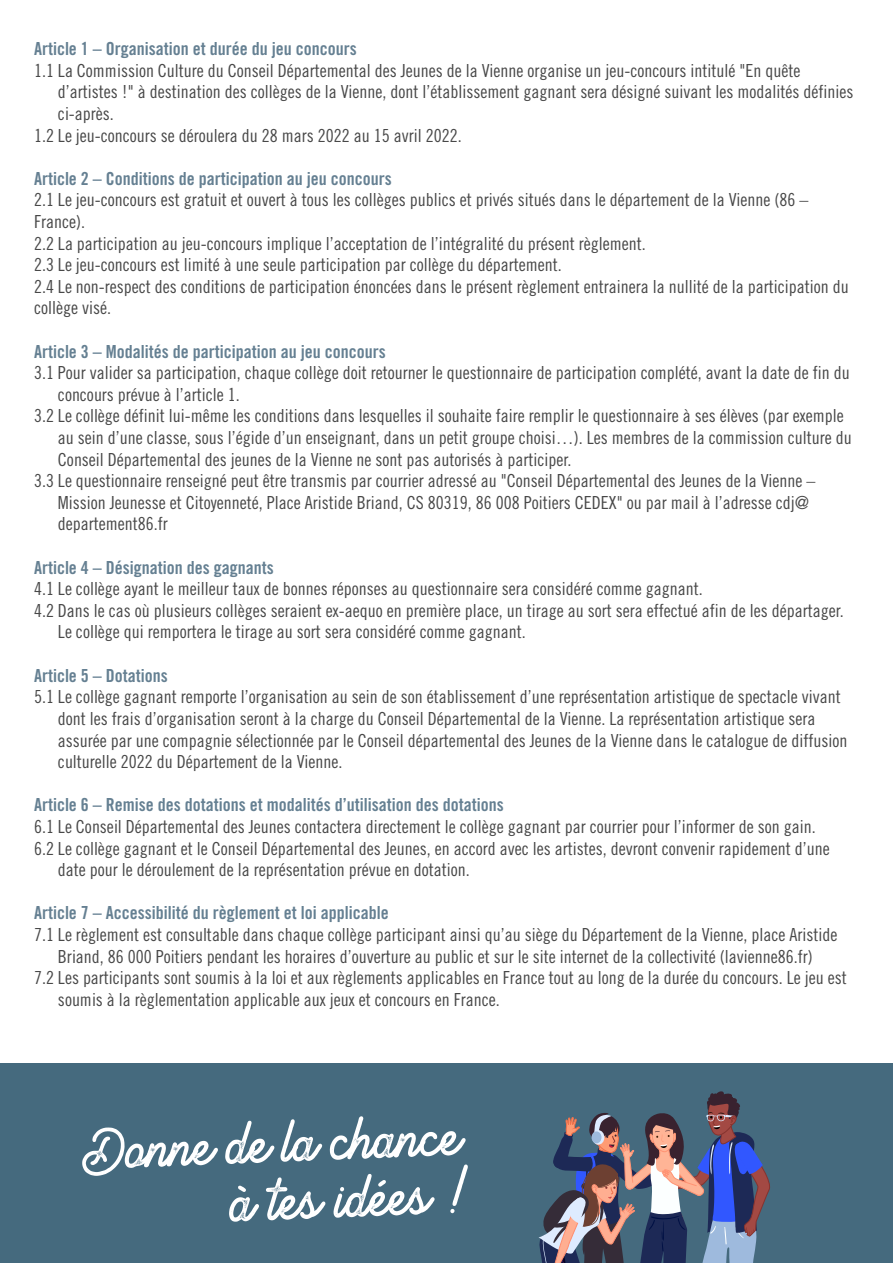
<style>
.page{position:relative;width:893px;height:1263px;background:#fff}
.page>*{position:absolute;margin:0;border:0;box-sizing:border-box;transform-origin:0 0}
.t1{font:48.15px/57.6px "Brandon Smith Stamp";color:#fff;text-align:right}
.t2{font:18px/21.6px "Trade Gothic Cond Eighteen";color:#484848}
.t3{font:18px "Trade Gothic Bold Cond Twenty";color:#658092}
</style>
<div class="page">
<div style="left:0;top:1063px;width:893px;height:200px;background:#456a7e"></div>
<svg style="left:538px;top:1091px;width:232px;height:172px"></svg>
<p class="t3" style="left:34px;top:38px;width:324px">Article 1 – Organisation et durée du jeu concours</p>
<p class="t2" style="left:34px;top:59px;width:768px">1.1 La Commission Culture du Conseil Départemental des Jeunes de la Vienne organise un jeu-concours intitulé "En quête</p>
<p class="t2" style="left:58px;top:81px;width:797px">d’artistes !" à destination des collèges de la Vienne, dont l’établissement gagnant sera désigné suivant les modalités définies</p>
<p class="t2" style="left:58px;top:103px;width:57px">ci-après.</p>
<p class="t2" style="left:34px;top:124px;width:429px">1.2 Le jeu-concours se déroulera du 28 mars 2022 au 15 avril 2022.</p>
<p class="t3" style="left:34px;top:167px;width:359px">Article 2 – Conditions de participation au jeu concours</p>
<p class="t2" style="left:34px;top:189px;width:816px">2.1 Le jeu-concours est gratuit et ouvert à tous les collèges publics et privés situés dans le département de la Vienne (86 – France).<br>2.2 La participation au jeu-concours implique l’acceptation de l’intégralité du présent règlement.<br>2.3 Le jeu-concours est limité à une seule participation par collège du département.<br>2.4 Le non-respect des conditions de participation énoncées dans le présent règlement entrainera la nullité de la participation du collège visé.</p>
<p class="t3" style="left:34px;top:340px;width:353px">Article 3 – Modalités de participation au jeu concours</p>
<p class="t2" style="left:34px;top:362px;width:817px">3.1 Pour valider sa participation, chaque collège doit retourner le questionnaire de participation complété, avant la date de fin du</p>
<p class="t2" style="left:58px;top:383px;width:183px">concours prévue à l’article 1.</p>
<p class="t2" style="left:34px;top:405px;width:811px">3.2 Le collège définit lui-même les conditions dans lesquelles il souhaite faire remplir le questionnaire à ses élèves (par exemple</p>
<p class="t2" style="left:58px;top:427px;width:795px">au sein d’une classe, sous l’égide d’un enseignant, dans un petit groupe choisi…). Les membres de la commission culture du</p>
<p class="t2" style="left:58px;top:448px;width:515px">Conseil Départemental des jeunes de la Vienne ne sont pas autorisés à participer.</p>
<p class="t2" style="left:34px;top:470px;width:783px">3.3 Le questionnaire renseigné peut être transmis par courrier adressé au "Conseil Départemental des Jeunes de la Vienne –</p>
<p class="t2" style="left:58px;top:491px;width:753px">Mission Jeunesse et Citoyenneté, Place Aristide Briand, CS 80319, 86 008 Poitiers CEDEX" ou par mail à l’adresse cdj@</p>
<p class="t2" style="left:58px;top:513px;width:111px">departement86.fr</p>
<p class="t3" style="left:34px;top:556px;width:241px">Article 4 – Désignation des gagnants</p>
<p class="t2" style="left:34px;top:578px;width:670px">4.1 Le collège ayant le meilleur taux de bonnes réponses au questionnaire sera considéré comme gagnant.</p>
<p class="t2" style="left:34px;top:599px;width:811px">4.2 Dans le cas où plusieurs collèges seraient ex-aequo en première place, un tirage au sort sera effectué afin de les départager.</p>
<p class="t2" style="left:58px;top:621px;width:469px">Le collège qui remportera le tirage au sort sera considéré comme gagnant.</p>
<p class="t3" style="left:34px;top:664px;width:135px">Article 5 – Dotations</p>
<p class="t2" style="left:58px;top:686px;width:791px;text-indent:-24px">5.1 Le collège gagnant remporte l’organisation au sein de son établissement d’une représentation artistique de spectacle vivant dont les frais d’organisation seront à la charge du Conseil Départemental de la Vienne. La représentation artistique sera assurée par une compagnie sélectionnée par le Conseil départemental des Jeunes de la Vienne dans le catalogue de diffusion culturelle 2022 du Département de la Vienne.</p>
<p class="t3" style="left:34px;top:794px;width:471px">Article 6 – Remise des dotations et modalités d’utilisation des dotations</p>
<p class="t2" style="left:34px;top:815px;width:783px">6.1 Le Conseil Départemental des Jeunes contactera directement le collège gagnant par courrier pour l’informer de son gain.</p>
<p class="t2" style="left:34px;top:837px;width:797px">6.2 Le collège gagnant et le Conseil Départemental des Jeunes, en accord avec les artistes, devront convenir rapidement d’une</p>
<p class="t2" style="left:58px;top:859px;width:413px">date pour le déroulement de la représentation prévue en dotation.</p>
<p class="t3" style="left:34px;top:902px;width:356px">Article 7 – Accessibilité du règlement et loi applicable</p>
<p class="t2" style="left:34px;top:923px;width:805px">7.1 Le règlement est consultable dans chaque collège participant ainsi qu’au siège du Département de la Vienne, place Aristide</p>
<p class="t2" style="left:58px;top:945px;width:756px">Briand, 86 000 Poitiers pendant les horaires d’ouverture au public et sur le site internet de la collectivité (lavienne86.fr)</p>
<p class="t2" style="left:34px;top:967px;width:814px">7.2 Les participants sont soumis à la loi et aux règlements applicables en France tout au long de la durée du concours. Le jeu est</p>
<p class="t2" style="left:58px;top:988px;width:443px">soumis à la règlementation applicable aux jeux et concours en France.</p>
<h1 class="t1" style="left:81px;top:1122px;width:382px;rotate:-2deg">Donne de la chance à tes idées !</h1>
</div>
